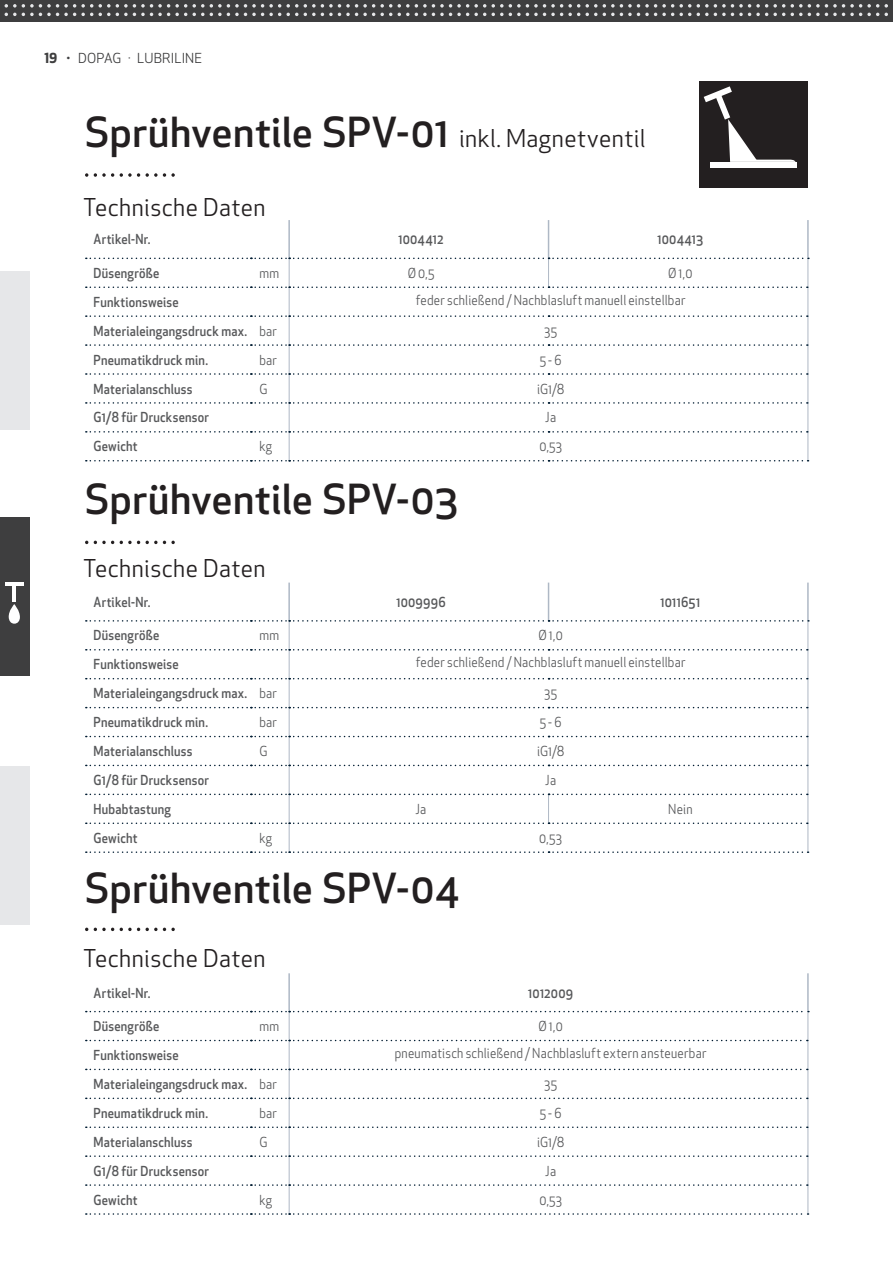
<style>
.page{position:relative;width:893px;height:1263px;background:#fff}
.page>*{position:absolute;margin:0;border:0;box-sizing:border-box;transform-origin:0 0}
.t1{font:500 40.5px "Apex New";letter-spacing:.015em;color:#231f20}
.t2{font:24px "Apex New";letter-spacing:.02em;color:#231f20}
.t3{font:500 13.5px "Apex New";letter-spacing:.02em;color:#57585a;scale:.91 1}
.t4{font:13.5px "Apex New";letter-spacing:.02em;color:#57585a;scale:.91 1}
.t5{font:13.5px "Apex New";letter-spacing:.01em;color:#3e3e3f}
.s1{font-weight:700}
.s2{font-weight:400;font-size:24px}
.s3{font-weight:400}
</style>
<div class="page">
<svg style="left:85px;top:173px;width:3px;height:4px"></svg>
<svg style="left:94px;top:173px;width:20px;height:4px"></svg>
<svg style="left:120px;top:173px;width:20px;height:4px"></svg>
<svg style="left:146px;top:173px;width:29px;height:4px"></svg>
<svg style="left:94px;top:541px;width:20px;height:3px"></svg>
<svg style="left:120px;top:541px;width:20px;height:3px"></svg>
<svg style="left:146px;top:541px;width:29px;height:3px"></svg>
<svg style="left:94px;top:928px;width:20px;height:3px"></svg>
<svg style="left:120px;top:928px;width:20px;height:3px"></svg>
<svg style="left:146px;top:928px;width:29px;height:3px"></svg>
<div style="left:0;top:271px;width:30px;height:159px;background:#e6e7e9"></div>
<div style="left:0;top:517px;width:30px;height:159px;background:#3e3e3f"></div>
<div style="left:0;top:766px;width:30px;height:159px;background:#e6e7e9"></div>
<hr style="left:288px;top:220px;width:2px;height:38px;background:#aeb8c5">
<hr style="left:548px;top:220px;width:1px;height:38px;background:#aeb8c5">
<hr style="left:807px;top:220px;width:2px;height:38px;background:#aeb8c5">
<svg style="left:86px;top:258px;width:723px;height:203px"></svg>
<hr style="left:288px;top:583px;width:2px;height:37px;background:#aeb8c5">
<hr style="left:548px;top:583px;width:1px;height:37px;background:#aeb8c5">
<hr style="left:807px;top:583px;width:2px;height:37px;background:#aeb8c5">
<svg style="left:86px;top:620px;width:723px;height:233px"></svg>
<hr style="left:288px;top:973px;width:2px;height:38px;background:#aeb8c5">
<hr style="left:807px;top:973px;width:2px;height:38px;background:#aeb8c5">
<svg style="left:86px;top:1011px;width:723px;height:204px"></svg>
<div style="left:699px;top:81px;width:109px;height:106px;background:#231f20"></div>
<svg style="left:704px;top:86px;width:93px;height:82px"></svg>
<svg style="left:5px;top:583px;width:18px;height:41px"></svg>
<div style="left:0;top:0;width:893px;height:22px;background:#3e3e3f"></div>
<svg style="left:697px;top:4px;width:191px;height:12px"></svg>
<svg style="left:603px;top:4px;width:88px;height:12px"></svg>
<svg style="left:398px;top:4px;width:199px;height:12px"></svg>
<svg style="left:304px;top:4px;width:88px;height:12px"></svg>
<svg style="left:99px;top:4px;width:199px;height:12px"></svg>
<svg style="left:5px;top:4px;width:88px;height:12px"></svg>
<p class="t5" style="left:44px;top:49px;width:159px"><span class="s1">19 ·</span> DOPAG · LUBRILINE</p>
<h1 class="t1" style="left:85px;top:105px;width:562px">Sprühventile SPV-01 <span class="s2">inkl. Magnetventil</span></h1>
<h2 class="t2" style="left:83px;top:192px;width:184px">Technische Daten</h2>
<p class="t3" style="left:94px;top:230px;width:64px">Artikel-Nr.</p>
<p class="t3" style="left:398px;top:230px;width:51px">1004412</p>
<p class="t3" style="left:657px;top:230px;width:52px">1004413</p>
<p class="t3" style="left:94px;top:264px;width:74px">Düsengröße</p>
<p class="t4" style="left:259px;top:264px;width:23px">mm</p>
<p class="t4" style="left:408px;top:264px;width:31px">Ø 0,5</p>
<p class="t4" style="left:668px;top:264px;width:28px">Ø 1,0</p>
<p class="t3" style="left:94px;top:293px;width:95px">Funktionsweise</p>
<p class="t4" style="left:416px;top:291px;width:298px">feder schließend / Nachblasluft manuell einstellbar</p>
<p class="t3" style="left:94px;top:322px;width:203px">Materialeingangsdruck max. <span class="s3">bar</span></p>
<p class="t4" style="left:544px;top:322px;width:15px">35</p>
<p class="t3" style="left:94px;top:351px;width:127px">Pneumatikdruck min.</p>
<p class="t4" style="left:259px;top:351px;width:21px">bar</p>
<p class="t4" style="left:540px;top:351px;width:25px">5 - 6</p>
<p class="t3" style="left:94px;top:380px;width:110px">Materialanschluss</p>
<p class="t4" style="left:259px;top:380px;width:10px">G</p>
<p class="t4" style="left:537px;top:380px;width:31px">iG1/8</p>
<p class="t3" style="left:94px;top:408px;width:128px">G1/8 für Drucksensor</p>
<p class="t4" style="left:545px;top:409px;width:13px">Ja</p>
<p class="t3" style="left:94px;top:437px;width:50px">Gewicht</p>
<p class="t4" style="left:259px;top:438px;width:16px">kg</p>
<p class="t4" style="left:539px;top:438px;width:26px">0,53</p>
<h1 class="t1" style="left:85px;top:472px;width:375px">Sprühventile SPV-03</h1>
<h2 class="t2" style="left:83px;top:553px;width:184px">Technische Daten</h2>
<p class="t3" style="left:94px;top:593px;width:64px">Artikel-Nr.</p>
<p class="t3" style="left:396px;top:593px;width:56px">1009996</p>
<p class="t3" style="left:660px;top:593px;width:45px">1011651</p>
<p class="t3" style="left:94px;top:626px;width:74px">Düsengröße</p>
<p class="t4" style="left:259px;top:627px;width:23px">mm</p>
<p class="t4" style="left:539px;top:627px;width:28px">Ø 1,0</p>
<p class="t3" style="left:94px;top:655px;width:95px">Funktionsweise</p>
<p class="t4" style="left:416px;top:654px;width:298px">feder schließend / Nachblasluft manuell einstellbar</p>
<p class="t3" style="left:94px;top:684px;width:203px">Materialeingangsdruck max. <span class="s3">bar</span></p>
<p class="t4" style="left:544px;top:685px;width:15px">35</p>
<p class="t3" style="left:94px;top:713px;width:127px">Pneumatikdruck min.</p>
<p class="t4" style="left:259px;top:714px;width:21px">bar</p>
<p class="t4" style="left:540px;top:714px;width:25px">5 - 6</p>
<p class="t3" style="left:94px;top:742px;width:110px">Materialanschluss</p>
<p class="t4" style="left:259px;top:743px;width:10px">G</p>
<p class="t4" style="left:537px;top:743px;width:31px">iG1/8</p>
<p class="t3" style="left:94px;top:771px;width:128px">G1/8 für Drucksensor</p>
<p class="t4" style="left:545px;top:771px;width:13px">Ja</p>
<p class="t3" style="left:94px;top:800px;width:87px">Hubabtastung</p>
<p class="t4" style="left:416px;top:800px;width:13px">Ja</p>
<p class="t4" style="left:668px;top:800px;width:28px">Nein</p>
<p class="t3" style="left:94px;top:829px;width:50px">Gewicht</p>
<p class="t4" style="left:259px;top:829px;width:16px">kg</p>
<p class="t4" style="left:539px;top:829px;width:26px">0,53</p>
<h1 class="t1" style="left:85px;top:861px;width:376px">Sprühventile SPV-04</h1>
<h2 class="t2" style="left:83px;top:943px;width:184px">Technische Daten</h2>
<p class="t3" style="left:94px;top:983px;width:64px">Artikel-Nr.</p>
<p class="t3" style="left:528px;top:983px;width:51px">1012009</p>
<p class="t3" style="left:94px;top:1017px;width:74px">Düsengröße</p>
<p class="t4" style="left:259px;top:1018px;width:23px">mm</p>
<p class="t4" style="left:539px;top:1018px;width:28px">Ø 1,0</p>
<p class="t3" style="left:94px;top:1046px;width:95px">Funktionsweise</p>
<p class="t4" style="left:395px;top:1044px;width:344px">pneumatisch schließend / Nachblasluft extern ansteuerbar</p>
<p class="t3" style="left:94px;top:1075px;width:203px">Materialeingangsdruck max. <span class="s3">bar</span></p>
<p class="t4" style="left:544px;top:1075px;width:15px">35</p>
<p class="t3" style="left:94px;top:1104px;width:127px">Pneumatikdruck min.</p>
<p class="t4" style="left:259px;top:1104px;width:21px">bar</p>
<p class="t4" style="left:540px;top:1104px;width:25px">5 - 6</p>
<p class="t3" style="left:94px;top:1133px;width:110px">Materialanschluss</p>
<p class="t4" style="left:259px;top:1133px;width:10px">G</p>
<p class="t4" style="left:537px;top:1133px;width:31px">iG1/8</p>
<p class="t3" style="left:94px;top:1162px;width:128px">G1/8 für Drucksensor</p>
<p class="t4" style="left:545px;top:1162px;width:13px">Ja</p>
<p class="t3" style="left:94px;top:1191px;width:50px">Gewicht</p>
<p class="t4" style="left:259px;top:1191px;width:16px">kg</p>
<p class="t4" style="left:539px;top:1191px;width:26px">0,53</p>
</div>
